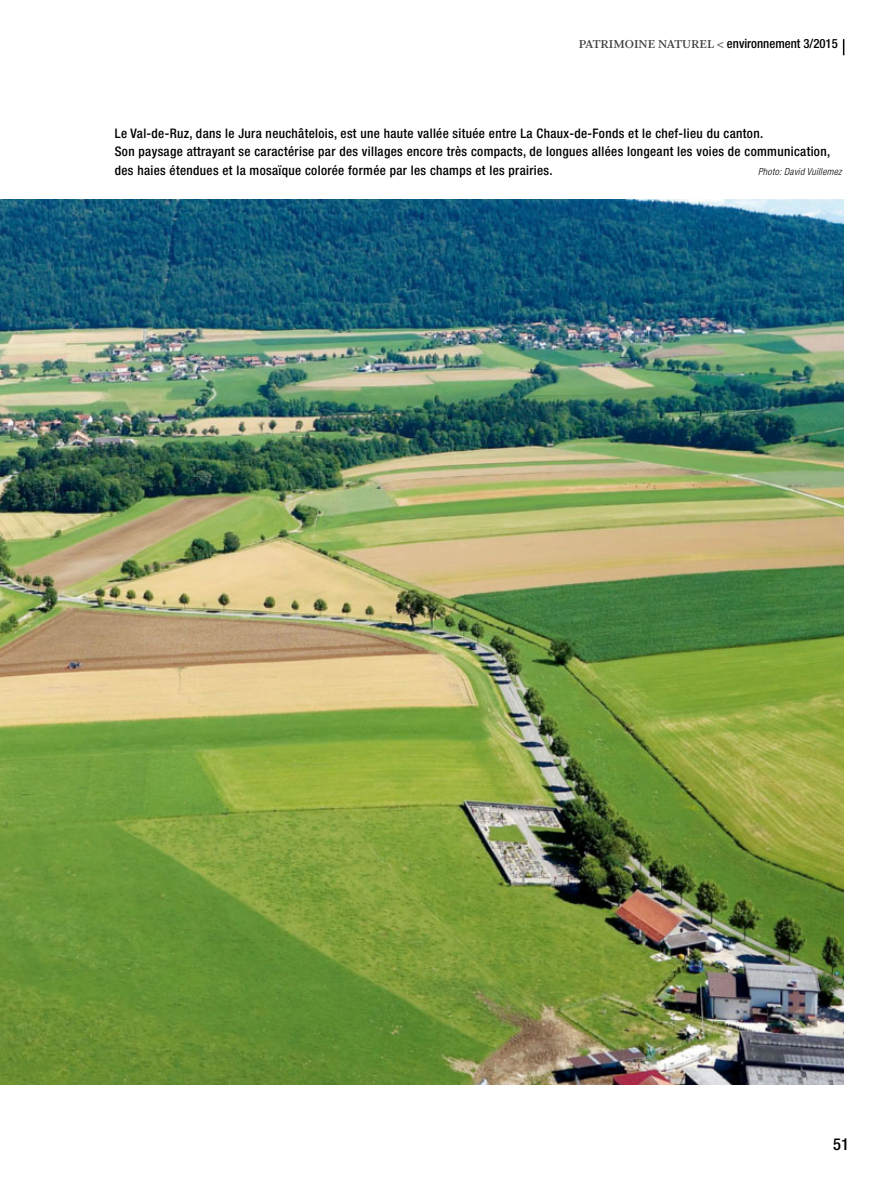
<style>
.page{position:relative;width:893px;height:1191px;background:#fff}
.page>*{position:absolute;margin:0;border:0;box-sizing:border-box;transform-origin:0 0}
.t1{font:500 condensed 16.5px "Helvetica Neue LT Std";color:#000}
.t2{font:500 condensed 13.2px/18px "Helvetica Neue LT Std";letter-spacing:.025em;color:#000}
.t3{font:500 condensed 12.75px "Helvetica Neue LT Std";color:#000}
.t4{font:italic 300 condensed 9.75px "Helvetica Neue LT Std";letter-spacing:.03em;color:#000}
.s1{font-family:"Arnhem";font-weight:400;font-stretch:normal;color:#404040}
.s2{font-size:12px;color:#666}
</style>
<div class="page">
<svg style="left:843px;top:39px;width:1px;height:16px"></svg>
<img style="left:0;top:200px;width:844px;height:885px">
<p class="t3" style="left:579px;top:36px;width:260px"><span class="s1">PATRIMOINE NATUREL</span> <span class="s2">&lt;</span> environnement 3/2015</p>
<p class="t2" style="left:115px;top:125px;width:717px">Le Val-de-Ruz, dans le Jura neuchâtelois, est une haute vallée située entre La Chaux-de-Fonds et le chef-lieu du canton.<br>Son paysage attrayant se caractérise par des villages encore très compacts, de longues allées longeant les voies de communication, des haies étendues et la mosaïque colorée formée par les champs et les prairies.</p>
<p class="t4" style="left:758px;top:165px;width:85px">Photo: David Vuillemez</p>
<p class="t1" style="left:833px;top:1133px;width:17px">51</p>
</div>
